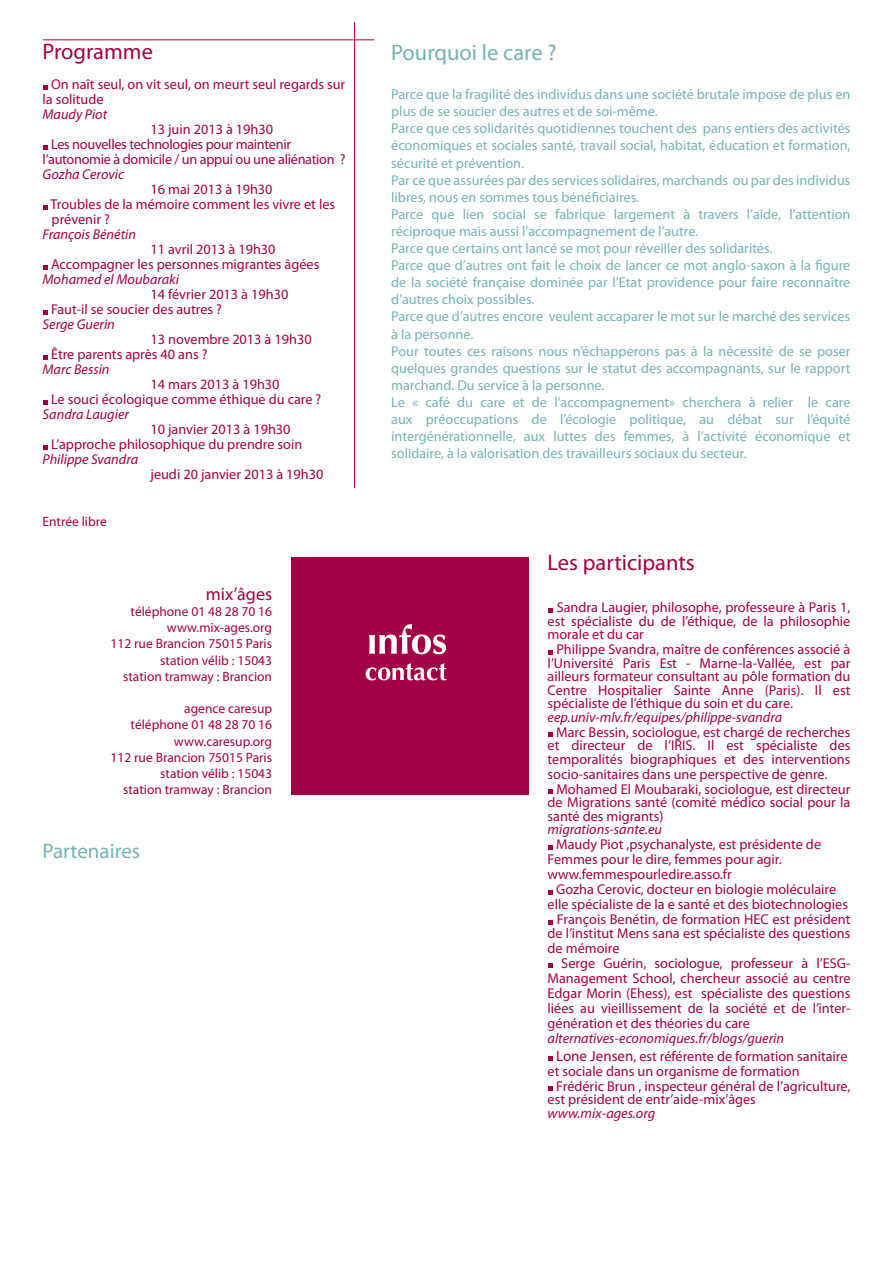
<style>
.page{position:relative;width:893px;height:1263px;background:#fff}
.page>*{position:absolute;margin:0;border:0;box-sizing:border-box;transform-origin:0 0}
.t1{font:22.5px "Myriad Pro";color:#a30146}
.t2{font:22.5px "Myriad Pro";color:#76b2b3}
.t3{font:21px "Myriad Pro";color:#76b2b3}
.t4{font:18px "Myriad Pro";color:#a30146}
.t5{font:14.25px/15px "Myriad Pro";color:#a30146}
.t6{font:14.25px/17.1px "Myriad Pro";color:#76b2b3}
.t7{font:italic 14.25px/18px "Myriad Pro";color:#a30146}
.t8{font:14.25px "Myriad Pro";letter-spacing:-.02em;color:#a30146}
.t9{font:13.5px/16.2px "Myriad Pro";color:#a30146;text-align:right}
.s1{font-style:normal;font-size:15px}
.s2{font-style:normal}
</style>
<div class="page">
<svg style="left:44px;top:85px;width:4px;height:4px"></svg>
<svg style="left:44px;top:145px;width:4px;height:4px"></svg>
<svg style="left:44px;top:205px;width:4px;height:4px"></svg>
<svg style="left:44px;top:265px;width:4px;height:4px"></svg>
<svg style="left:44px;top:310px;width:4px;height:4px"></svg>
<svg style="left:44px;top:355px;width:4px;height:4px"></svg>
<svg style="left:44px;top:400px;width:4px;height:4px"></svg>
<svg style="left:44px;top:445px;width:4px;height:4px"></svg>
<div style="left:291px;top:557px;width:237px;height:237px;background:#a30146"></div>
<svg style="left:549px;top:608px;width:4px;height:4px"></svg>
<svg style="left:549px;top:650px;width:4px;height:4px"></svg>
<svg style="left:549px;top:732px;width:4px;height:5px"></svg>
<svg style="left:549px;top:789px;width:4px;height:5px"></svg>
<svg style="left:549px;top:845px;width:4px;height:4px"></svg>
<svg style="left:549px;top:890px;width:4px;height:4px"></svg>
<svg style="left:549px;top:920px;width:4px;height:4px"></svg>
<svg style="left:549px;top:963px;width:4px;height:5px"></svg>
<svg style="left:549px;top:1056px;width:4px;height:5px"></svg>
<svg style="left:549px;top:1086px;width:4px;height:5px"></svg>
<svg style="left:369px;top:624px;width:77px;height:30px"></svg>
<svg style="left:366px;top:663px;width:80px;height:17px"></svg>
<hr style="left:354px;top:22px;width:1px;height:466px;background:#a30146">
<hr style="left:43px;top:39px;width:331px;height:1px;background:#a30146">
<h1 class="t1" style="left:43px;top:38px;width:112px">Programme</h1>
<p class="t5" style="left:43px;top:77px;width:304px;text-indent:9px">On naît seul, on vit seul, on meurt seul regards sur la solitude</p>
<p class="t7" style="left:43px;top:105px;width:66px">Maudy Piot</p>
<p class="t5" style="left:151px;top:122px;width:124px">13 juin 2013 à 19h30</p>
<p class="t8" style="left:51px;top:136px;width:241px">Les nouvelles technologies pour maintenir</p>
<p class="t8" style="left:43px;top:151px;width:305px">l’autonomie à domicile / un appui ou une aliénation ?</p>
<p class="t7" style="left:43px;top:165px;width:83px">Gozha Cerovic</p>
<p class="t5" style="left:51px;top:182px;width:286px;text-indent:100px">16 mai 2013 à 19h30<br>Troubles de la mémoire comment les vivre et les prévenir ?</p>
<p class="t7" style="left:43px;top:225px;width:95px">François Bénétin</p>
<p class="t5" style="left:51px;top:242px;width:270px;text-indent:99px">11 avril 2013 à 19h30<br>Accompagner les personnes migrantes âgées</p>
<p class="t7" style="left:43px;top:270px;width:138px">Mohamed el Moubaraki</p>
<p class="t5" style="left:51px;top:287px;width:239px;text-indent:99px">14 février 2013 à 19h30<br>Faut-il se soucier des autres ?</p>
<p class="t7" style="left:43px;top:315px;width:74px">Serge Guerin</p>
<p class="t5" style="left:51px;top:332px;width:262px;text-indent:99px">13 novembre 2013 à 19h30<br>Être parents après 40 ans ?</p>
<p class="t7" style="left:43px;top:360px;width:69px">Marc Bessin</p>
<p class="t5" style="left:51px;top:377px;width:272px;text-indent:99px">14 mars 2013 à 19h30<br>Le souci écologique comme éthique du care ?</p>
<p class="t7" style="left:43px;top:405px;width:88px">Sandra Laugier</p>
<p class="t5" style="left:51px;top:422px;width:253px;text-indent:99px">10 janvier 2013 à 19h30<br>L’approche philosophique du prendre soin</p>
<p class="t7" style="left:43px;top:450px;width:97px">Philippe Svandra</p>
<p class="t5" style="left:151px;top:467px;width:174px">jeudi 20 janvier 2013 à 19h30</p>
<p class="t9" style="left:43px;top:513px;width:66px">Entrée libre</p>
<p class="t4" style="left:206px;top:583px;width:68px">mix’âges</p>
<p class="t9" style="left:111px;top:603px;width:163px">téléphone 01 48 28 70 16 www.mix-ages.org<br>112 rue Brancion 75015 Paris station vélib : 15043<br>station tramway : Brancion</p>
<p class="t9" style="left:111px;top:700px;width:163px">agence caresup<br>téléphone 01 48 28 70 16 www.caresup.org<br>112 rue Brancion 75015 Paris station vélib : 15043<br>station tramway : Brancion</p>
<h2 class="t3" style="left:43px;top:838px;width:99px">Partenaires</h2>
<h1 class="t2" style="left:391px;top:39px;width:167px">Pourquoi le care ?</h1>
<p class="t6" style="left:391px;top:86px;width:461px">Parce que la fragilité des individus dans une société brutale impose de plus en plus de se soucier des autres et de soi-même.<br>Parce que ces solidarités quotidiennes touchent des pans entiers des activités économiques et sociales santé, travail social, habitat, éducation et formation, sécurité et prévention.<br>Par ce que assurées par des services solidaires, marchands ou par des individus libres, nous en sommes tous bénéficiaires.<br>Parce que lien social se fabrique largement à travers l’aide, l’attention réciproque mais aussi l’accompagnement de l’autre.<br>Parce que certains ont lancé se mot pour réveiller des solidarités.<br>Parce que d’autres ont fait le choix de lancer ce mot anglo-saxon à la figure de la société française dominée par l’Etat providence pour faire reconnaître d’autres choix possibles.<br>Parce que d’autres encore veulent accaparer le mot sur le marché des services à la personne.<br>Pour toutes ces raisons nous n’échapperons pas à la nécessité de se poser quelques grandes questions sur le statut des accompagnants, sur le rapport marchand. Du service à la personne.<br>Le « café du care et de l’accompagnement» cherchera à relier le care aux préoccupations de l’écologie politique, au débat sur l’équité intergénérationnelle, aux luttes des femmes, à l’activité économique et solidaire, à la valorisation des travailleurs sociaux du secteur.</p>
<h1 class="t1" style="left:548px;top:548px;width:149px">Les participants</h1>
<p class="t5" style="left:548px;top:601px;width:304px;line-height:13.5px;text-align:justify;text-indent:9px">Sandra Laugier, philosophe, professeure à Paris 1, est spécialiste du de l’éthique, de la philosophie morale et du car</p>
<p class="t5" style="left:548px;top:643px;width:304px;line-height:13.5px;text-align:justify;text-indent:9px">Philippe Svandra, maître de conférences associé à l’Université Paris Est - Marne-la-Vallée, est par ailleurs formateur consultant au pôle formation du Centre Hospitalier Sainte Anne (Paris). Il est spécialiste de l’éthique du soin et du care.</p>
<p class="t7" style="left:548px;top:708px;width:236px">eep.univ-mlv.fr/equipes/philippe-svandra</p>
<p class="t5" style="left:548px;top:725px;width:304px;line-height:13.5px;text-align:justify;text-indent:9px">Marc Bessin, sociologue, est chargé de recherches et directeur de l’IRIS. Il est spécialiste des temporalités biographiques et des interventions</p>
<p class="t5" style="left:556px;top:766px;width:296px;text-indent:-9px">socio-sanitaires dans une perspective de genre.<br>Mohamed El Moubaraki, sociologue, est directeur</p>
<p class="t5" style="left:548px;top:796px;width:304px;line-height:13.5px">de Migrations santé (comité médico social pour la santé des migrants)</p>
<p class="t7" style="left:548px;top:820px;width:116px">migrations-sante.eu</p>
<p class="t5" style="left:548px;top:837px;width:275px;text-indent:9px">Maudy Piot ,psychanalyste, est présidente de<br>Femmes pour le dire, femmes pour agir. www.femmespourledire.asso.fr</p>
<p class="t5" style="left:556px;top:882px;width:282px">Gozha Cerovic, docteur en biologie moléculaire</p>
<p class="t5" style="left:548px;top:897px;width:302px">elle spécialiste de la e santé et des biotechnologies</p>
<p class="t5" style="left:557px;top:912px;width:295px">François Benétin, de formation HEC est président</p>
<p class="t5" style="left:548px;top:925px;width:304px">de l’institut Mens sana est spécialiste des questions de mémoire</p>
<p class="t5" style="left:548px;top:955px;width:304px;text-align:justify;text-indent:14px">Serge Guérin, sociologue, professeur à l’ESG-Management School, chercheur associé au centre Edgar Morin (Ehess), est spécialiste des questions liées au vieillissement de la société et de l’inter&shy;génération et des théories du care</p>
<p class="t7" style="left:556px;top:1029px;width:293px;text-indent:-9px">alternatives-economiques.fr/blogs/guerin<br><span class="s1">Lone Jensen</span><span class="s2">, est référente de formation sanitaire</span></p>
<p class="t5" style="left:556px;top:1063px;width:296px;text-indent:-9px">et sociale dans un organisme de formation<br>Frédéric Brun , inspecteur général de l’agriculture,</p>
<p class="t5" style="left:548px;top:1092px;width:210px">est président de entr’aide-mix’âges</p>
<p class="t7" style="left:548px;top:1104px;width:109px">www.mix-ages.org</p>
</div>
